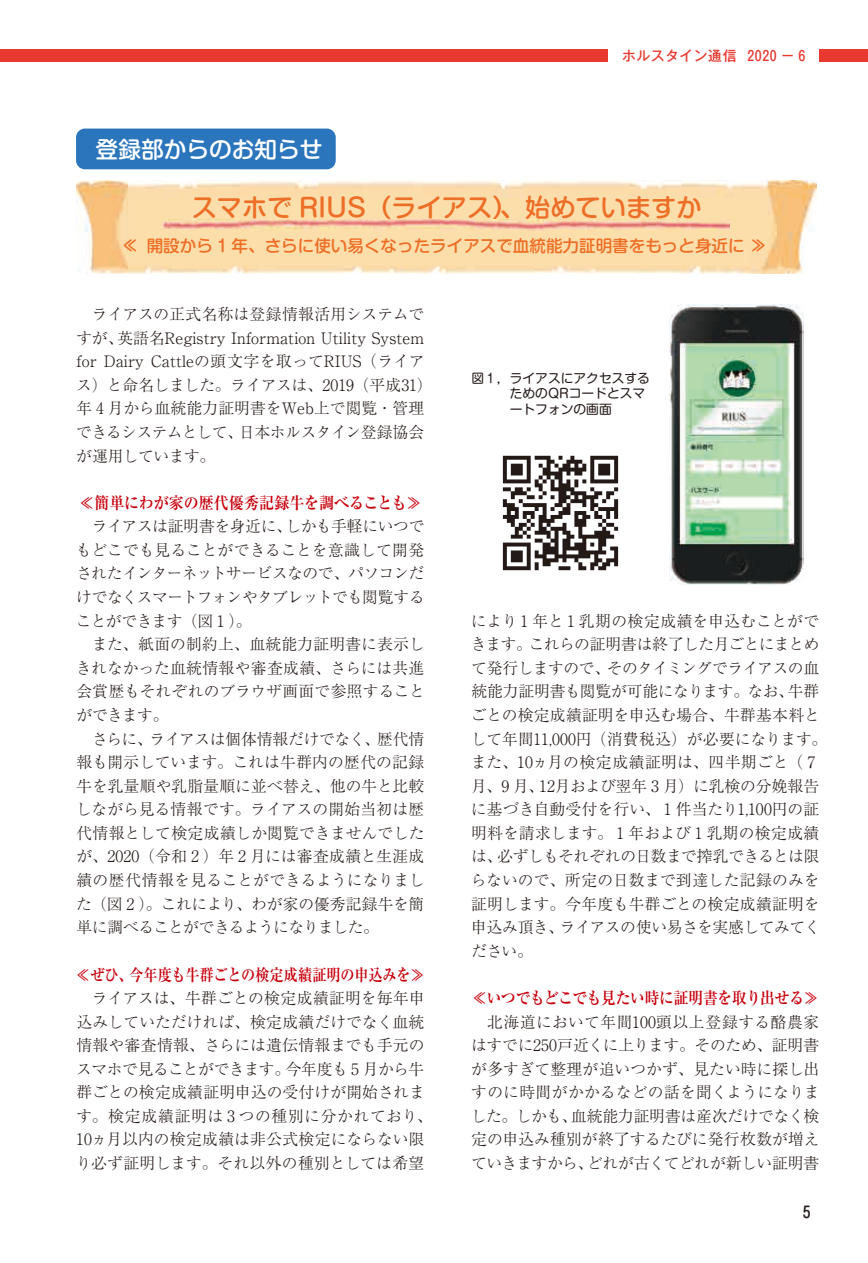
<style>
.page{position:relative;width:868px;height:1263px;background:#fff}
.page>*{position:absolute;margin:0;border:0;box-sizing:border-box;transform-origin:0 0}
.t1{font:500 25.2px "Shin M Go Pr 6 N";color:#ed6f27}
.t2{font:500 22.65px "Shin M Go Pr 6 N";color:#fff}
.t3{font:500 16.5px "Shin M Go Pr 6 N";color:#ed6f27}
.t4{font:700 16.5px "Ryumin Pr 6 N";letter-spacing:-.01em;color:#c7000d;scale:.86 1}
.t5{font:700 16.5px "Ryumin Pr 6 N";letter-spacing:-.01em;color:#c7000d;scale:.89 1}
.t6{font:700 16.5px "Ryumin Pr 6 N";letter-spacing:-.01em;color:#c7000d;scale:.91 1}
.t7{font:300 15.75px/23.5px "Ryumin Pr 6 N";color:#231916;text-align:justify}
.t8{font:500 15.75px "Gothic MB101 Pr 6 N";color:#231916}
.t9{font:500 13.8px "Gothic MB101 Pr 6 N";letter-spacing:.04em;color:#e83930}
.t10{font:12.75px/15.9px "Shin M Go Pr 6 N";color:#231916}
</style>
<div class="page">
<div style="left:0;top:49px;width:867px;height:13px;background:#e83930"></div>
<div style="left:608px;top:45px;width:211px;height:21px;background:#fff"></div>
<img style="left:669px;top:304px;width:134px;height:281px">
<img style="left:502px;top:455px;width:117px;height:116px">
<img style="left:77px;top:181px;width:739px;height:93px">
<img style="left:163px;top:220px;width:566px;height:10px">
<div style="left:76px;top:129px;width:259px;height:40px;background:#2b75bc;border-radius:9px"></div>
<h2 class="t2" style="left:96px;top:131px;width:228px">登録部からのお知らせ</h2>
<p class="t9" style="left:622px;top:44px;width:185px">ホルスタイン通信 2020 − 6</p>
<h1 class="t1" style="left:192px;top:187px;width:511px">スマホで RIUS（ライアス）、始めていますか</h1>
<p class="t3" style="left:122px;top:232px;width:646px">≪ 開設から 1 年、さらに使い易くなったライアスで血統能力証明書をもっと身近に ≫</p>
<p class="t7" style="left:76px;top:301px;width:358px;text-align:left;text-indent:16px">ライアスの正式名称は登録情報活用システムですが、英語名Registry Information Utility System for Dairy Cattleの頭文字を取ってRIUS（ライアス）と命名しました。ライアスは、2019（平成31）年４月から血統能力証明書をWeb上で閲覧・管理できるシステムとして、日本ホルスタイン登録協会が運用しています。</p>
<p class="t6" style="left:80px;top:490px;width:377px">≪簡単にわが家の歴代優秀記録牛を調べることも≫</p>
<p class="t7" style="left:76px;top:514px;width:350px;text-indent:16px">ライアスは証明書を身近に、しかも手軽にいつでもどこでも見ることができることを意識して開発されたインターネットサービスなので、パソコンだけでなくスマートフォンやタブレットでも閲覧することができます（図１）。</p>
<p class="t7" style="left:76px;top:632px;width:350px;text-indent:16px">また、紙面の制約上、血統能力証明書に表示しきれなかった血統情報や審査成績、さらには共進会賞歴もそれぞれのブラウザ画面で参照することができます。</p>
<p class="t7" style="left:76px;top:726px;width:350px;text-indent:16px">さらに、ライアスは個体情報だけでなく、歴代情報も開示しています。これは牛群内の歴代の記録牛を乳量順や乳脂量順に並べ替え、他の牛と比較しながら見る情報です。ライアスの開始当初は歴代情報として検定成績しか閲覧できませんでしたが、2020（令和２）年２月には審査成績と生涯成績の歴代情報を見ることができるようになりました（図２）。これにより、わが家の優秀記録牛を簡単に調べることができるようになりました。</p>
<p class="t4" style="left:76px;top:961px;width:406px">≪ぜひ、今年度も牛群ごとの検定成績証明の申込みを≫</p>
<p class="t7" style="left:76px;top:985px;width:358px;text-align:center">ライアスは、牛群ごとの検定成績証明を毎年申<br>込みしていただければ、検定成績だけでなく血統情報や審査情報、さらには遺伝情報までも手元のスマホで見ることができます。今年度も５月から牛群ごとの検定成績証明申込の受付けが開始されます。検定成績証明は３つの種別に分かれており、<br>10ヵ月以内の検定成績は非公式検定にならない限り必ず証明します。それ以外の種別としては希望</p>
<p class="t10" style="left:509px;top:369px;width:142px;text-indent:-38px">図１，ライアスにアクセスするためのQRコードとスマートフォンの画面</p>
<p class="t7" style="left:470px;top:608px;width:358px;text-align:left">により１年と１乳期の検定成績を申込むことができます。これらの証明書は終了した月ごとにまとめて発行しますので、そのタイミングでライアスの血統能力証明書も閲覧が可能になります。なお、牛群ごとの検定成績証明を申込む場合、牛群基本料として年間11,000円（消費税込）が必要になります。また、10ヵ月の検定成績証明は、四半期ごと（７月、９月、12月および翌年３月）に乳検の分娩報告に基づき自動受付を行い、１件当たり1,100円の証明料を請求します。１年および１乳期の検定成績は、必ずしもそれぞれの日数まで搾乳できるとは限らないので、所定の日数まで到達した記録のみを証明します。今年度も牛群ごとの検定成績証明を申込み頂き、ライアスの使い易さを実感してみてください。</p>
<p class="t5" style="left:472px;top:985px;width:390px">≪いつでもどこでも見たい時に証明書を取り出せる≫</p>
<p class="t7" style="left:470px;top:1009px;width:350px;text-indent:16px">北海道において年間100頭以上登録する酪農家はすでに250戸近くに上ります。そのため、証明書が多すぎて整理が追いつかず、見たい時に探し出すのに時間がかかるなどの話を聞くようになりました。しかも、血統能力証明書は産次だけでなく検定の申込み種別が終了するたびに発行枚数が増えていきますから、どれが古くてどれが新しい証明書</p>
<p class="t8" style="left:802px;top:1199px;width:9px">5</p>
</div>
